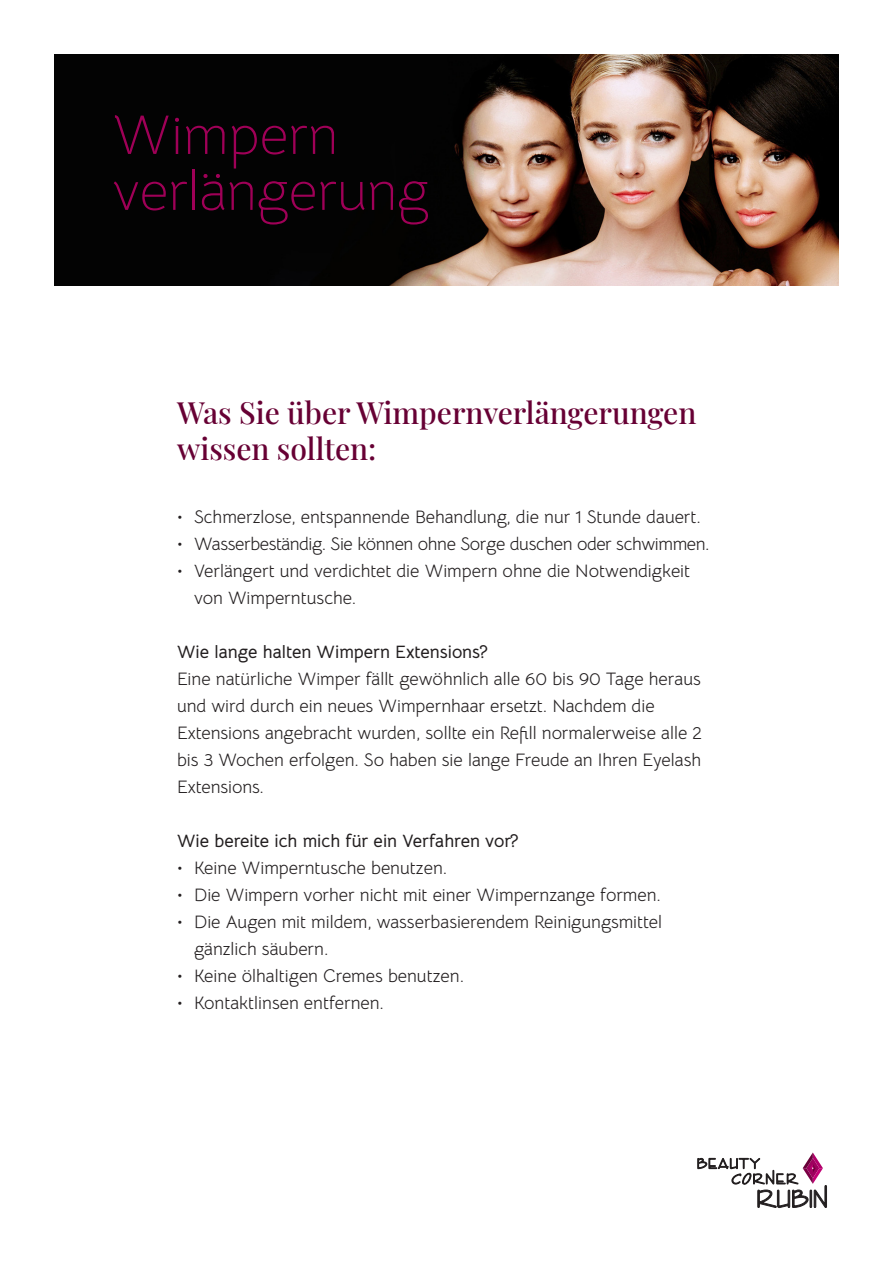
<style>
.page{position:relative;width:893px;height:1263px;background:#fff}
.page>*{position:absolute;margin:0;border:0;box-sizing:border-box;transform-origin:0 0}
.t1{font:300 55.95px "Bellota Text";color:#9f0057}
.t2{font:500 30px/36px "Playfair Display";color:#670034}
.t3{font:18px/27px "Bellota Text";color:#231f20}
.t4{font:700 18px "Bellota Text";color:#231f20}
.t5{font:18px "Bellota Text";letter-spacing:-.02em;color:#231f20}
</style>
<div class="page">
<svg style="left:697px;top:1152px;width:130px;height:56px"></svg>
<img style="left:54px;top:54px;width:785px;height:232px">
<p class="t1" style="left:113px;top:92px;width:227px">Wimpern</p>
<p class="t1" style="left:113px;top:148px;width:318px">verlängerung</p>
<p class="t2" style="left:177px;top:392px;width:521px">Was Sie über Wimpernverlängerungen wissen sollten:</p>
<p class="t3" style="left:177px;top:502px;width:525px">• Schmerzlose, entspannende Behandlung, die nur 1 Stunde dauert.</p>
<p class="t5" style="left:177px;top:529px;width:534px">• Wasserbeständig. Sie können ohne Sorge duschen oder schwimmen.</p>
<p class="t3" style="left:194px;top:556px;width:498px;text-indent:-17px">• Verlängert und verdichtet die Wimpern ohne die Notwendigkeit von Wimperntusche.</p>
<p class="t4" style="left:177px;top:636px;width:313px">Wie lange halten Wimpern Extensions?</p>
<p class="t3" style="left:177px;top:664px;width:525px">Eine natürliche Wimper fällt gewöhnlich alle 60 bis 90 Tage heraus</p>
<p class="t3" style="left:177px;top:691px;width:479px">und wird durch ein neues Wimpernhaar ersetzt. Nachdem die</p>
<p class="t3" style="left:177px;top:718px;width:526px">Extensions angebracht wurden, sollte ein Refill normalerweise alle 2</p>
<p class="t3" style="left:177px;top:745px;width:525px">bis 3 Wochen erfolgen. So haben sie lange Freude an Ihren Eyelash</p>
<p class="t3" style="left:177px;top:772px;width:88px">Extensions.</p>
<p class="t4" style="left:177px;top:825px;width:343px">Wie bereite ich mich für ein Verfahren vor?</p>
<p class="t3" style="left:177px;top:853px;width:272px">• Keine Wimperntusche benutzen.</p>
<p class="t3" style="left:177px;top:880px;width:485px">• Die Wimpern vorher nicht mit einer Wimpernzange formen.</p>
<p class="t3" style="left:194px;top:907px;width:469px;text-indent:-17px">• Die Augen mit mildem, wasserbasierendem Reinigungsmittel gänzlich säubern.</p>
<p class="t3" style="left:177px;top:961px;width:289px">• Keine ölhaltigen Cremes benutzen.</p>
<p class="t3" style="left:177px;top:988px;width:208px">• Kontaktlinsen entfernen.</p>
</div>
